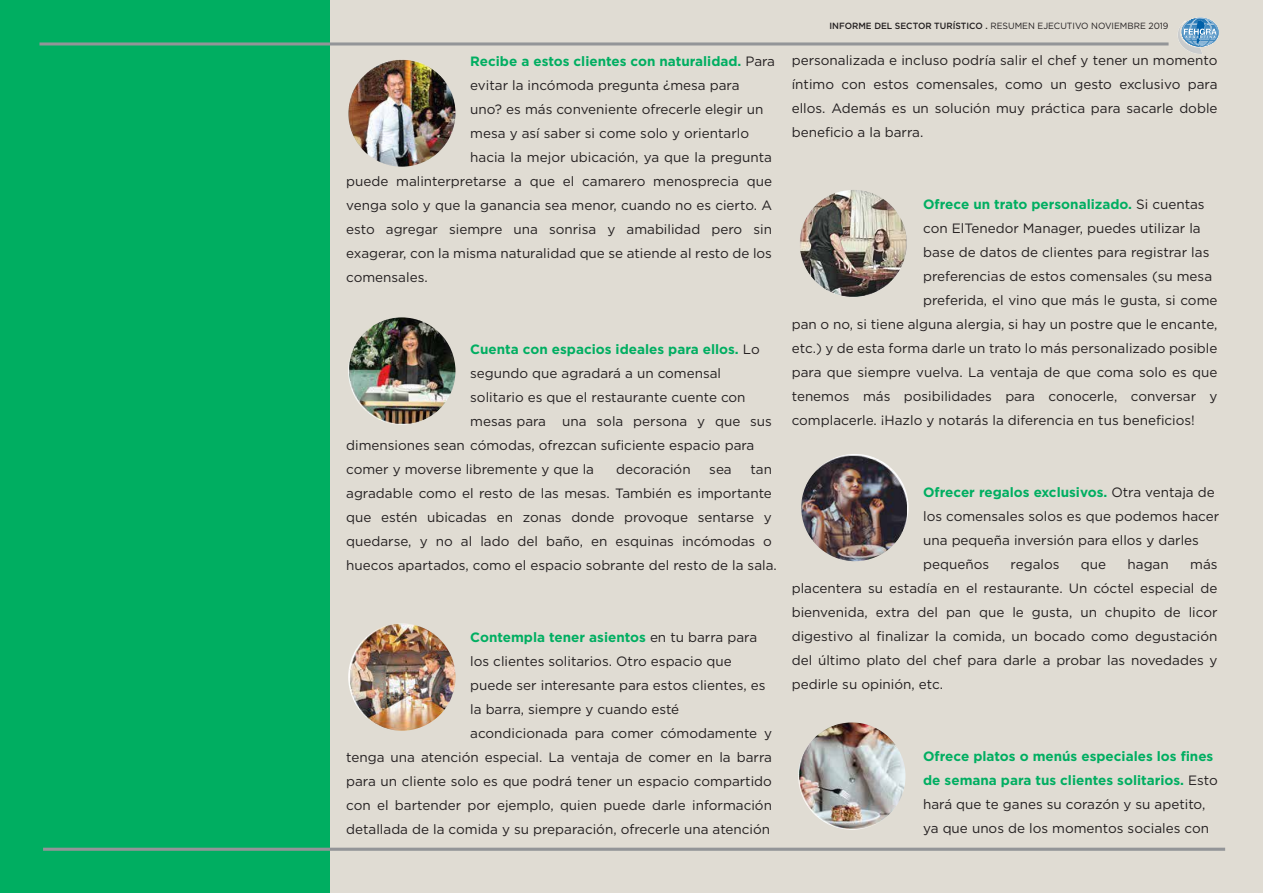
<style>
.page{position:relative;width:1263px;height:893px;background:#e0dcd3}
.page>*{position:absolute;margin:0;border:0;box-sizing:border-box;transform-origin:0 0}
.t1{font:13.5px/24px "Gotham";color:#231f20}
.t2{font:700 13.5px "Gotham";color:#00ae61}
.t3{font:9px "Gotham";color:#231f20;scale:.96 1}
.s1{font-weight:400;color:#231f20}
.s2{font-weight:500}
.s3{font-weight:700;color:#00ae61}
</style>
<div class="page">
<div style="left:0;top:0;width:330px;height:893px;background:#00ae61"></div>
<svg style="left:1177px;top:17px;width:42px;height:37px"></svg>
<hr style="left:39px;top:42px;width:1129px;height:3px;background:#939598">
<hr style="left:43px;top:848px;width:1182px;height:3px;background:#939598">
<img style="left:348px;top:59px;width:107px;height:108px;border-radius:54px">
<img style="left:348px;top:317px;width:107px;height:108px;border-radius:54px">
<img style="left:800px;top:190px;width:107px;height:107px;border-radius:54px">
<img style="left:348px;top:623px;width:107px;height:108px;border-radius:54px">
<img style="left:801px;top:454px;width:107px;height:107px;border-radius:54px">
<img style="left:798px;top:722px;width:107px;height:108px;border-radius:54px">
<p class="t2" style="left:470px;top:53px;width:306px">Recibe a estos clientes con naturalidad. <span class="s1">Para</span></p>
<p class="t1" style="left:470px;top:73px;width:271px">evitar la incómoda pregunta ¿mesa para</p>
<p class="t1" style="left:470px;top:97px;width:295px">uno? es más conveniente ofrecerle elegir un</p>
<p class="t1" style="left:470px;top:121px;width:280px">mesa y así saber si come solo y orientarlo</p>
<p class="t1" style="left:470px;top:145px;width:303px">hacia la mejor ubicación, ya que la pregunta</p>
<p class="t1" style="left:346px;top:169px;width:427px">puede malinterpretarse a que el camarero menosprecia que</p>
<p class="t1" style="left:346px;top:193px;width:427px">venga solo y que la ganancia sea menor, cuando no es cierto. A</p>
<p class="t1" style="left:346px;top:217px;width:427px">esto agregar siempre una sonrisa y amabilidad pero sin</p>
<p class="t1" style="left:346px;top:241px;width:427px">exagerar, con la misma naturalidad que se atiende al resto de los</p>
<p class="t1" style="left:346px;top:265px;width:83px">comensales.</p>
<p class="t2" style="left:470px;top:341px;width:291px">Cuenta con espacios ideales para ellos. <span class="s1">Lo</span></p>
<p class="t1" style="left:470px;top:361px;width:252px">segundo que agradará a un comensal</p>
<p class="t1" style="left:470px;top:385px;width:277px">solitario es que el restaurante cuente con</p>
<p class="t1" style="left:470px;top:409px;width:303px">mesas para una sola persona y que sus</p>
<p class="t1" style="left:346px;top:433px;width:410px">dimensiones sean cómodas, ofrezcan suficiente espacio para</p>
<p class="t1" style="left:346px;top:457px;width:249px">comer y moverse libremente y que la</p>
<p class="t1" style="left:616px;top:457px;width:76px">decoración</p>
<p class="t1" style="left:709px;top:457px;width:24px">sea</p>
<p class="t1" style="left:346px;top:457px;width:432px;text-indent:404px">tan agradable como el resto de las mesas. También es importante que estén ubicadas en zonas donde provoque sentarse y quedarse, y no al lado del baño, en esquinas incómodas o huecos apartados, como el espacio sobrante del resto de la sala.</p>
<p class="t2" style="left:470px;top:629px;width:288px">Contempla tener asientos <span class="s1">en tu barra para</span></p>
<p class="t1" style="left:470px;top:649px;width:263px">los clientes solitarios. Otro espacio que</p>
<p class="t1" style="left:470px;top:673px;width:297px">puede ser interesante para estos clientes, es</p>
<p class="t1" style="left:470px;top:697px;width:210px">la barra, siempre y cuando esté</p>
<p class="t1" style="left:470px;top:721px;width:303px">acondicionada para comer cómodamente y</p>
<p class="t1" style="left:346px;top:745px;width:427px">tenga una atención especial. La ventaja de comer en la barra</p>
<p class="t1" style="left:346px;top:769px;width:427px">para un cliente solo es que podrá tener un espacio compartido</p>
<p class="t1" style="left:346px;top:793px;width:427px">con el bartender por ejemplo, quien puede darle información</p>
<p class="t1" style="left:346px;top:817px;width:425px">detallada de la comida y su preparación, ofrecerle una atención</p>
<p class="t3" style="left:829px;top:20px;width:355px"><span class="s2">INFORME DEL SECTOR TURÍSTICO .</span> RESUMEN EJECUTIVO NOVIEMBRE 2019</p>
<p class="t1" style="left:792px;top:48px;width:427px;text-align:justify">personalizada e incluso podría salir el chef y tener un momento íntimo con estos comensales, como un gesto exclusivo para ellos. Además es un solución muy práctica para sacarle doble beneficio a la barra.</p>
<p class="t2" style="left:923px;top:195px;width:283px">Ofrece un trato personalizado. <span class="s1">Si cuentas</span></p>
<p class="t1" style="left:923px;top:216px;width:279px">con ElTenedor Manager, puedes utilizar la</p>
<p class="t1" style="left:923px;top:240px;width:288px">base de datos de clientes para registrar las</p>
<p class="t1" style="left:923px;top:264px;width:290px">preferencias de estos comensales (su mesa</p>
<p class="t1" style="left:923px;top:288px;width:296px">preferida, el vino que más le gusta, si come</p>
<p class="t1" style="left:792px;top:312px;width:427px">pan o no, si tiene alguna alergia, si hay un postre que le encante,</p>
<p class="t1" style="left:792px;top:336px;width:427px">etc.) y de esta forma darle un trato lo más personalizado posible</p>
<p class="t1" style="left:792px;top:360px;width:427px">para que siempre vuelva. La ventaja de que coma solo es que</p>
<p class="t1" style="left:792px;top:384px;width:427px">tenemos más posibilidades para conocerle, conversar y</p>
<p class="t1" style="left:792px;top:408px;width:405px">complacerle. ¡Hazlo y notarás la diferencia en tus beneficios!</p>
<p class="t1" style="left:923px;top:480px;width:297px"><span class="s3">Ofrecer regalos exclusivos.</span> Otra ventaja de los comensales solos es que podemos hacer una pequeña inversión para ellos y darles pequeños</p>
<p class="t1" style="left:792px;top:552px;width:427px;text-align:justify;text-indent:398px">más placentera su estadía en el restaurante. Un cóctel especial de bienvenida, extra del pan que le gusta, un chupito de licor digestivo al finalizar la comida, un bocado como degustación del último plato del chef para darle a probar las novedades y pedirle su opinión, etc.</p>
<p class="t1" style="left:1010px;top:552px;width:50px">regalos</p>
<p class="t1" style="left:1081px;top:552px;width:27px">que</p>
<p class="t1" style="left:1127px;top:552px;width:43px">hagan</p>
<p class="t1" style="left:923px;top:744px;width:296px"><span class="s3">Ofrece platos o menús especiales los fines de semana para tus clientes solitarios.</span> Esto hará que te ganes su corazón y su apetito, ya que unos de los momentos sociales con</p>
</div>
